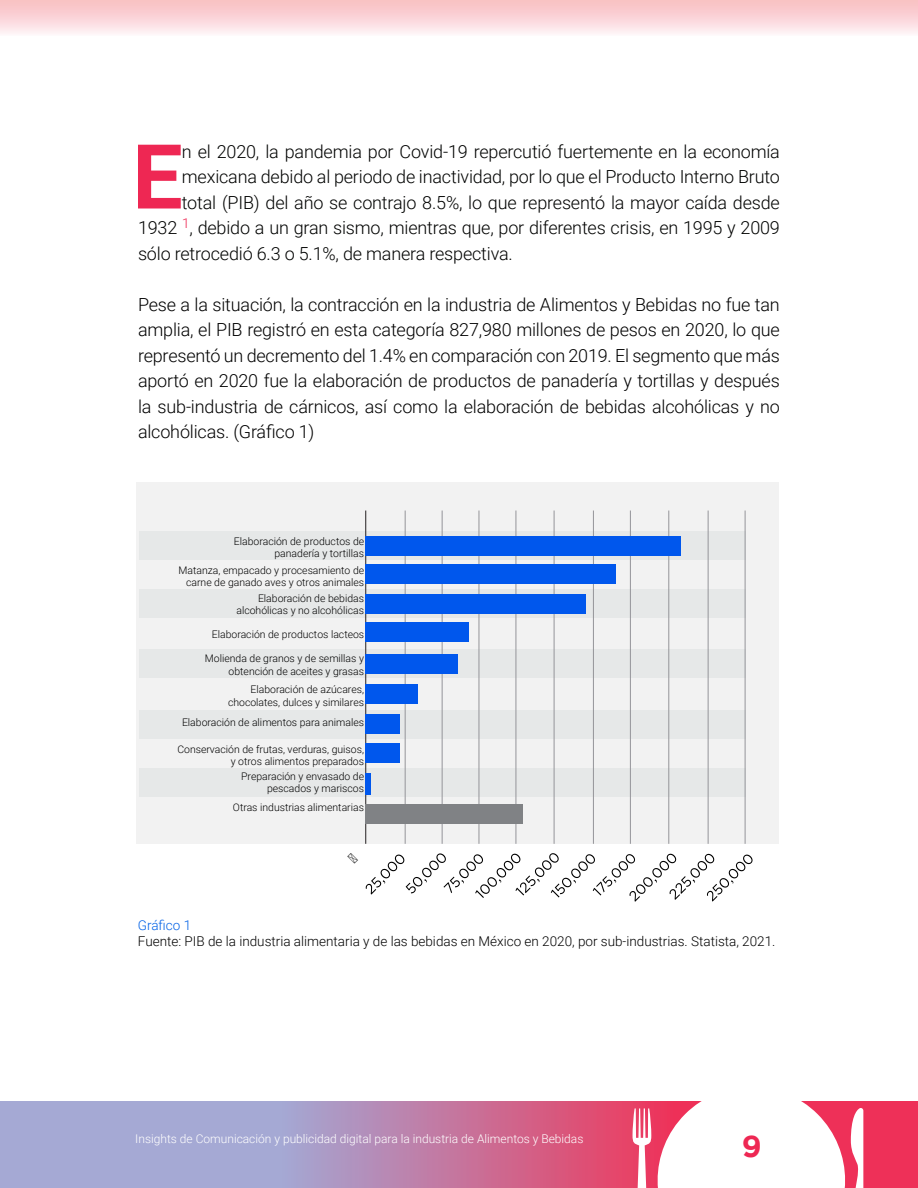
<style>
.page{position:relative;width:918px;height:1188px;background:#fff}
.page>*{position:absolute;margin:0;border:0;box-sizing:border-box;transform-origin:0 0}
.t1{font:700 89.7px "Roboto";color:#ee2753}
.t2{font:700 30px "Gotham";color:#ee2753}
.t3{font:300 18px/25.5px "Roboto";letter-spacing:-.01em;color:#000;text-align:justify}
.t4{font:300 18px "Roboto";letter-spacing:-.01em;color:#000200}
.t5{font:300 13.5px "Roboto";color:#000}
.t6{font:300 13.5px "Roboto";color:#0061e6}
.t7{font:300 12px "Roboto";color:#fff}
.t8{font:300 10.5px/12.6px "Roboto";color:#000;text-align:right}
</style>
<div class="page">
<svg style="left:0;top:1101px;width:918px;height:87px;background:#bb84ae"></svg>
<svg style="left:633px;top:1101px;width:230px;height:87px"></svg>
<svg style="left:0;top:0;width:918px;height:34px;background:#fbd5d9"></svg>
<div style="left:136px;top:483px;width:643px;height:361px;background:#f2f2f2"></div>
<div style="left:139px;top:531px;width:606px;height:29px;background:#e6e8e8"></div>
<div style="left:139px;top:589px;width:606px;height:29px;background:#e6e8e8"></div>
<div style="left:139px;top:650px;width:606px;height:28px;background:#e6e8e8"></div>
<div style="left:139px;top:710px;width:606px;height:28px;background:#e6e8e8"></div>
<div style="left:139px;top:768px;width:606px;height:29px;background:#e6e8e8"></div>
<hr style="left:365px;top:511px;width:1px;height:333px;background:#241f21">
<hr style="left:405px;top:511px;width:1px;height:333px;background:#949499">
<hr style="left:442px;top:511px;width:1px;height:333px;background:#949499">
<hr style="left:479px;top:511px;width:1px;height:333px;background:#949499">
<hr style="left:516px;top:511px;width:1px;height:333px;background:#949499">
<hr style="left:554px;top:511px;width:1px;height:333px;background:#949499">
<hr style="left:593px;top:511px;width:1px;height:333px;background:#949499">
<hr style="left:630px;top:511px;width:1px;height:333px;background:#949499">
<hr style="left:668px;top:511px;width:1px;height:333px;background:#949499">
<hr style="left:708px;top:511px;width:1px;height:333px;background:#949499">
<hr style="left:745px;top:511px;width:1px;height:333px;background:#949499">
<svg style="left:366px;top:853px;width:387px;height:49px"></svg>
<div style="left:365px;top:536px;width:316px;height:19px;background:#0057ed"></div>
<div style="left:365px;top:565px;width:251px;height:19px;background:#0057ed"></div>
<div style="left:365px;top:594px;width:221px;height:19px;background:#0057ed"></div>
<div style="left:365px;top:623px;width:104px;height:19px;background:#0057ed"></div>
<div style="left:365px;top:804px;width:158px;height:19px;background:#808285"></div>
<div style="left:365px;top:654px;width:93px;height:19px;background:#0057ed"></div>
<div style="left:365px;top:684px;width:53px;height:19px;background:#0057ed"></div>
<div style="left:365px;top:714px;width:35px;height:19px;background:#0057ed"></div>
<div style="left:365px;top:744px;width:35px;height:19px;background:#0057ed"></div>
<div style="left:365px;top:773px;width:6px;height:21px;background:#0057ed"></div>
<p class="t1" style="left:132px;top:114px;width:52px">E</p>
<p class="t4" style="left:182px;top:138px;width:600px">n el 2020, la pandemia por Covid-19 repercutió fuertemente en la economía</p>
<p class="t4" style="left:182px;top:164px;width:600px">mexicana debido al periodo de inactividad, por lo que el Producto Interno Bruto</p>
<p class="t4" style="left:182px;top:189px;width:600px">total (PIB) del año se contrajo 8.5%, lo que representó la mayor caída desde</p>
<p class="t4" style="left:138px;top:215px;width:643px">1932 <sup>1</sup>, debido a un gran sismo, mientras que, por diferentes crisis, en 1995 y 2009</p>
<p class="t4" style="left:138px;top:240px;width:376px">sólo retrocedió 6.3 o 5.1%, de manera respectiva.</p>
<p class="t3" style="left:138px;top:291px;width:643px">Pese a la situación, la contracción en la industria de Alimentos y Bebidas no fue tan amplia, el PIB registró en esta categoría 827,980 millones de pesos en 2020, lo que representó un decremento del 1.4% en comparación con 2019. El segmento que más aportó en 2020 fue la elaboración de productos de panadería y tortillas y después la sub-industria de cárnicos, así como la elaboración de bebidas alcohólicas y no alcohólicas. (Gráfico 1)</p>
<p class="t8" style="left:234px;top:534px;width:132px">Elaboración de productos de panadería y tortillas</p>
<p class="t8" style="left:178px;top:563px;width:187px">Matanza, empacado y procesamiento de carne de ganado aves y otros animales</p>
<p class="t8" style="left:236px;top:591px;width:129px">Elaboración de bebidas alcohólicas y no alcohólicas</p>
<p class="t8" style="left:212px;top:627px;width:154px">Elaboración de productos lacteos</p>
<p class="t8" style="left:205px;top:652px;width:161px">Molienda de granos y de semillas y obtención de aceites y grasas</p>
<p class="t8" style="left:228px;top:683px;width:138px">Elaboración de azúcares, chocolates, dulces y similares</p>
<p class="t8" style="left:182px;top:716px;width:184px">Elaboración de alimentos para animales</p>
<p class="t8" style="left:177px;top:742px;width:188px">Conservación de frutas, verduras, guisos, y otros alimentos preparados</p>
<p class="t8" style="left:241px;top:769px;width:124px">Preparación y envasado de pescados y mariscos</p>
<p class="t8" style="left:233px;top:801px;width:133px">Otras industrias alimentarias</p>
<p class="t6" style="left:138px;top:915px;width:55px">Gráfico 1</p>
<p class="t5" style="left:138px;top:932px;width:639px">Fuente: PIB de la industria alimentaria y de las bebidas en México en 2020, por sub-industrias. Statista, 2021.</p>
<p class="t7" style="left:135px;top:1130px;width:450px">Insights de Comunicación y publicidad digital para la industria de Alimentos y Bebidas</p>
<h2 class="t2" style="left:742px;top:1129px;width:21px">9</h2>
</div>
